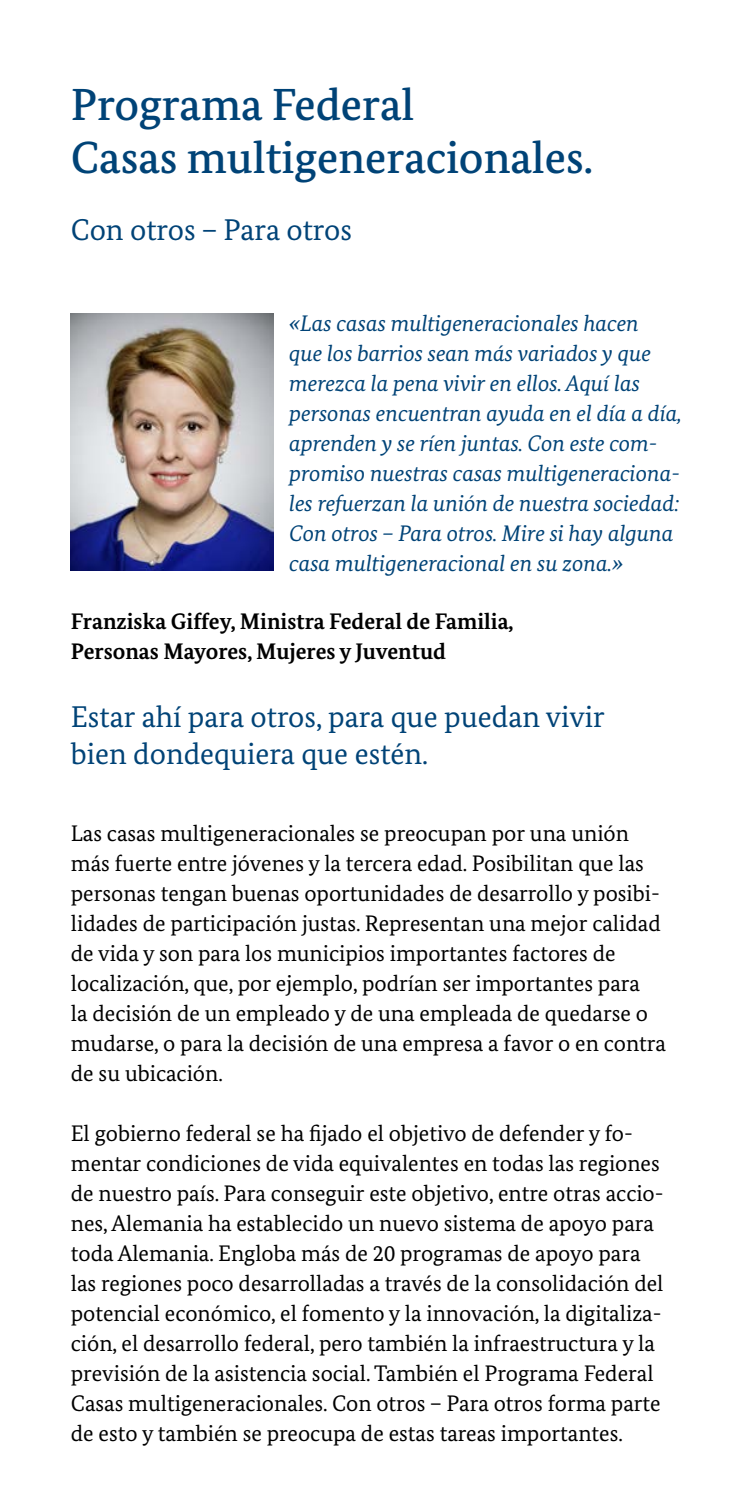
<style>
.page{position:relative;width:730px;height:1489px;background:#fff}
.page>*{position:absolute;margin:0;border:0;box-sizing:border-box;transform-origin:0 0}
.t1{font:500 45px/52.5px "Bundes Serif";color:#004377}
.Inhalt_H2_Serif_Abstand_nach{font:30px/37.5px "Bundes Serif";color:#004377}
.Inhalt_H2_Serif{font:30px "Bundes Serif";color:#004377}
.Inhalt_Fließtext{font:22.5px/30px "Bundes Serif";color:#000}
.t2{font:italic 22.5px/30px "Bundes Serif";color:#004377}
.t3{font:700 22.5px/30px "Bundes Serif";color:#000}
</style>
<div class="page">
<img style="left:71px;top:313px;width:203px;height:258px">
<h1 class="t1" style="left:71px;top:78px;width:523px">Programa Federal<br>Casas multigeneracionales.</h1>
<h2 class="Inhalt_H2_Serif" style="left:71px;top:211px;width:283px">Con otros – Para otros</h2>
<p class="t2" style="left:289px;top:307px;width:394px">«Las casas multigeneracionales hacen<br>que los barrios sean más variados y que merezca la pena vivir en ellos. Aquí las personas encuentran ayuda en el día a día, aprenden y se ríen juntas. Con este com&shy;promiso nuestras casas multigeneraciona&shy;les refuerzan la unión de nuestra sociedad:<br>Con otros – Para otros. Mire si hay alguna casa multigeneracional en su zona.»</p>
<p class="t3" style="left:71px;top:606px;width:444px">Franziska Giffey, Ministra Federal de Familia,<br>Personas Mayores, Mujeres y Juventud</p>
<h2 class="Inhalt_H2_Serif_Abstand_nach" style="left:71px;top:697px;width:535px">Estar ahí para otros, para que puedan vivir bien dondequiera que estén.</h2>
<p class="Inhalt_Fließtext" style="left:71px;top:818px;width:597px">Las casas multigeneracionales se preocupan por una unión más fuerte entre jóvenes y la tercera edad. Posibilitan que las personas tengan buenas oportunidades de desarrollo y posibi&shy;lidades de participación justas. Representan una mejor calidad de vida y son para los municipios importantes factores de localización, que, por ejemplo, podrían ser importantes para<br>la decisión de un empleado y de una empleada de quedarse o mudarse, o para la decisión de una empresa a favor o en contra de su ubicación.</p>
<p class="Inhalt_Fließtext" style="left:71px;top:1118px;width:594px">El gobierno federal se ha fijado el objetivo de defender y fo&shy;mentar condiciones de vida equivalentes en todas las regiones de nuestro país. Para conseguir este objetivo, entre otras accio&shy;nes, Alemania ha establecido un nuevo sistema de apoyo para toda Alemania. Engloba más de 20 programas de apoyo para las regiones poco desarrolladas a través de la consolidación del potencial económico, el fomento y la innovación, la digitaliza&shy;ción, el desarrollo federal, pero también la infraestructura y la previsión de la asistencia social. También el Programa Federal Casas multigeneracionales. Con otros – Para otros forma parte de esto y también se preocupa de estas tareas importantes.</p>
</div>
